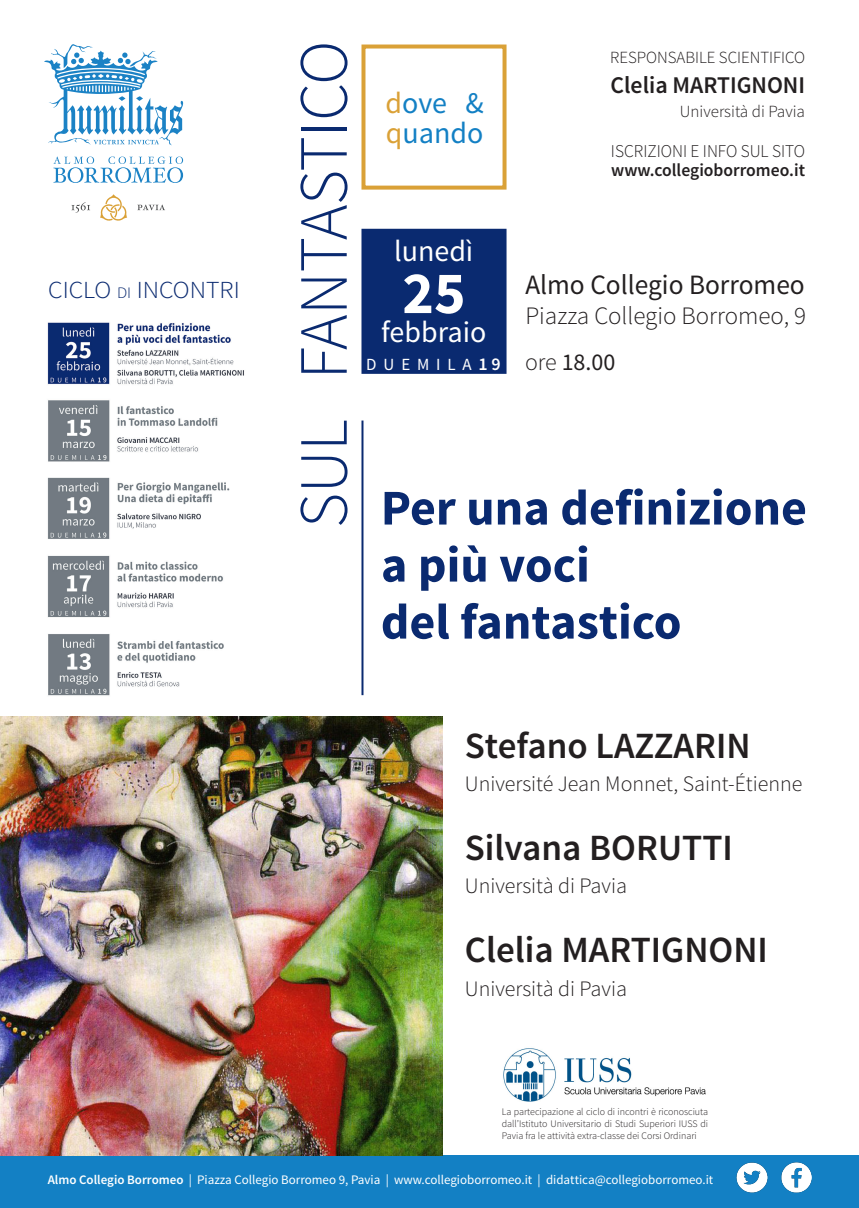
<style>
.page{position:relative;width:859px;height:1208px;background:#fff}
.page>*{position:absolute;margin:0;border:0;box-sizing:border-box;transform-origin:0 0}
.t1{font:300 69px "Source Sans Pro";color:#0a2a70}
.t2{font:700 60px "Source Sans Pro";color:#fff}
.t3{font:700 50px "Source Sans Pro";color:#0a2a70}
.t4{font:600 37px "Source Sans Pro";color:#231f20}
.t5{font:30px "Source Sans Pro";color:#fff}
.t6{font:30px "Source Sans Pro";color:#1380c4}
.t7{font:28px "Source Sans Pro";color:#231f20}
.t8{font:300 25px "Source Sans Pro";color:#231f20}
.t9{font:300 24.4px "Source Sans Pro";color:#0a2a70;scale:1.06 1}
.t10{font:600 24px "Source Sans Pro";color:#231f20}
.t11{font:24px "Source Sans Pro";color:#231f20}
.t12{font:300 22px "Source Sans Pro";color:#231f20}
.t13{font:600 18px "Source Sans Pro";color:#231f20}
.t14{font:300 18px "Source Sans Pro";color:#231f20}
.t15{font:300 17px "Source Sans Pro";color:#231f20}
.t16{font:17px "Source Sans Pro";color:#fff}
.t17{font:13px "Source Sans Pro";color:#fff}
.t18{font:300 10px/12px "Source Sans Pro";color:#231f20;text-align:justify}
.s1{color:#daa137}
.s2{font-size:16px}
.s3{font-weight:300}
.s4{font-weight:600;font-size:18px}
.s5{font-weight:600}
</style>
<div class="page">
<div style="left:361px;top:45px;width:145px;height:145px;background:#fff;border:4px solid #daa137"></div>
<div style="left:0;top:1155px;width:859px;height:53px;background:#1380c4"></div>
<img style="left:737px;top:1162px;width:30px;height:30px">
<img style="left:782px;top:1162px;width:30px;height:30px">
<img style="left:0;top:716px;width:443px;height:439px">
<svg style="left:45px;top:45px;width:138px;height:100px"></svg>
<svg style="left:53px;top:157px;width:130px;height:26px"></svg>
<svg style="left:100px;top:194px;width:27px;height:27px"></svg>
<svg style="left:137px;top:205px;width:28px;height:5px"></svg>
<svg style="left:71px;top:202px;width:19px;height:11px"></svg>
<img style="left:503px;top:1048px;width:203px;height:54px">
<img style="left:47px;top:322px;width:197px;height:374px">
<div style="left:361px;top:229px;width:145px;height:145px;background:#0a2a70;border:4px solid #0a2a70"></div>
<hr style="left:361px;top:420px;width:2px;height:275px;background:#0a2a70">
<p class="t1" style="left:282px;top:528px;width:488px;rotate:-90deg">SUL FANTASTICO</p>
<p class="t15" style="left:610px;top:47px;width:197px">RESPONSABILE SCIENTIFICO</p>
<p class="t10" style="left:611px;top:69px;width:196px">Clelia MARTIGNONI</p>
<p class="t15" style="left:680px;top:101px;width:127px">Università di Pavia</p>
<p class="t14" style="left:611px;top:140px;width:196px">ISCRIZIONI E INFO SUL SITO</p>
<p class="t13" style="left:611px;top:159px;width:195px">www.collegioborromeo.it</p>
<p class="t6" style="left:386px;top:84px;width:100px"><span class="s1">d</span>ove &amp;</p>
<p class="t6" style="left:386px;top:114px;width:99px"><span class="s1">q</span>uando</p>
<p class="t5" style="left:394px;top:233px;width:81px">lunedì</p>
<p class="t2" style="left:402px;top:255px;width:65px">25</p>
<p class="t9" style="left:48px;top:275px;width:182px">CICLO <span class="s2">DI</span> INCONTRI</p>
<p class="t7" style="left:525px;top:267px;width:281px">Almo Collegio Borromeo</p>
<p class="t8" style="left:525px;top:300px;width:282px">Piazza Collegio Borromeo, 9</p>
<p class="t11" style="left:525px;top:347px;width:92px"><span class="s3">ore</span> 18.00</p>
<p class="t5" style="left:381px;top:313px;width:107px">febbraio</p>
<p class="t16" style="left:366px;top:354px;width:136px">D U E M I L A <span class="s4">1 9</span></p>
<p class="t3" style="left:381px;top:476px;width:428px">Per una definizione</p>
<p class="t3" style="left:381px;top:533px;width:210px">a più voci</p>
<p class="t3" style="left:381px;top:590px;width:302px">del fantastico</p>
<p class="t4" style="left:465px;top:723px;width:287px">Stefano LAZZARIN</p>
<p class="t12" style="left:465px;top:770px;width:339px">Université Jean Monnet, Saint-Étienne</p>
<p class="t4" style="left:465px;top:825px;width:269px">Silvana BORUTTI</p>
<p class="t12" style="left:465px;top:872px;width:164px">Università di Pavia</p>
<p class="t4" style="left:465px;top:927px;width:304px">Clelia MARTIGNONI</p>
<p class="t12" style="left:465px;top:974px;width:164px">Università di Pavia</p>
<p class="t18" style="left:502px;top:1106px;width:208px">La partecipazione al ciclo di incontri è riconosciuta dall’Istituto Universitario di Studi Superiori IUSS di Pavia fra le attività extra-classe dei Corsi Ordinari</p>
<p class="t17" style="left:48px;top:1171px;width:667px"><span class="s5">Almo Collegio Borromeo</span> | Piazza Collegio Borromeo 9, Pavia | www.collegioborromeo.it | didattica@collegioborromeo.it</p>
</div>
